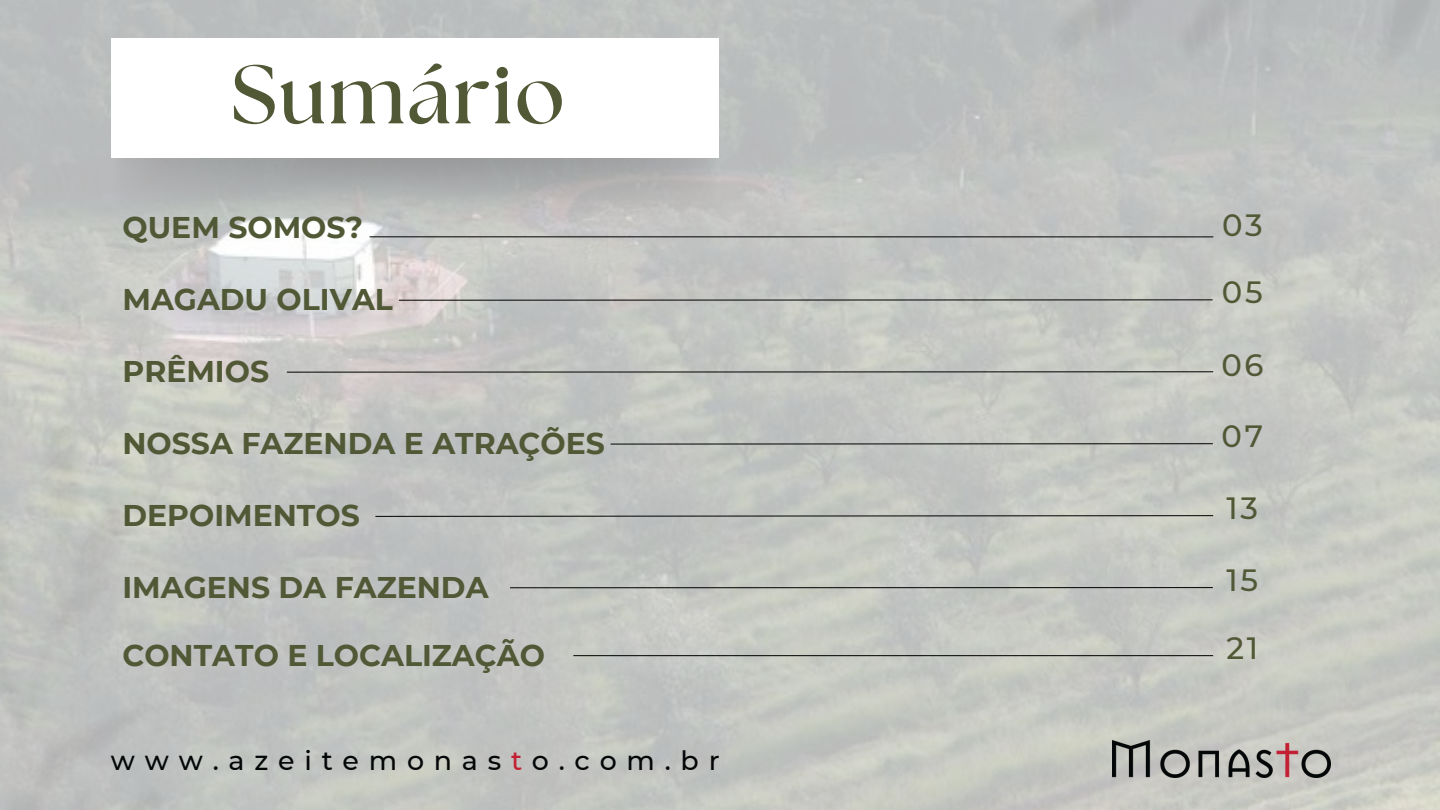
<style>
.page{position:relative;width:1440px;height:810px;background:#fff}
.page>*{position:absolute;margin:0;border:0;box-sizing:border-box;transform-origin:0 0}
.t1{font:700 83px "The Seasons";letter-spacing:.025em;color:#515836}
.t2{font:500 30.7px "Montserrat";letter-spacing:.085em;color:#515836}
.t3{font:700 29.9px "Montserrat";color:#515836}
.t4{font:500 26.9px "Montserrat";letter-spacing:.365em;color:#040707}
.s1{color:#c31f32}
</style>
<div class="page">
<img style="left:0;top:0;width:1440px;height:810px">
<img style="left:1112px;top:741px;width:219px;height:37px">
<img style="left:111px;top:60px;width:609px;height:165px">
<div style="left:111px;top:38px;width:608px;height:120px;background:#fff"></div>
<hr style="left:370px;top:236px;width:843px;height:1px;background:#000">
<svg style="left:398px;top:299px;width:815px;height:2px;background:#626361"></svg>
<svg style="left:286px;top:371px;width:928px;height:2px;background:#636361"></svg>
<svg style="left:610px;top:443px;width:604px;height:2px"></svg>
<svg style="left:375px;top:515px;width:839px;height:2px;background:#616260"></svg>
<img style="left:936px;top:0;width:504px;height:246px">
<img style="left:0;top:391px;width:287px;height:419px">
<hr style="left:510px;top:587px;width:703px;height:1px;background:#000">
<hr style="left:573px;top:655px;width:640px;height:1px;background:#000">
<h1 class="t1" style="left:231px;top:57px;width:336px">Sumário</h1>
<p class="t3" style="left:123px;top:210px;width:242px">QUEM SOMOS?</p>
<p class="t2" style="left:1222px;top:206px;width:42px">03</p>
<p class="t3" style="left:123px;top:281px;width:272px">MAGADU OLIVAL</p>
<p class="t3" style="left:123px;top:353px;width:148px">PRÊMIOS</p>
<p class="t3" style="left:123px;top:425px;width:484px">NOSSA FAZENDA E ATRAÇÕES</p>
<p class="t3" style="left:123px;top:497px;width:239px">DEPOIMENTOS</p>
<p class="t2" style="left:1222px;top:274px;width:42px">05</p>
<p class="t2" style="left:1221px;top:346px;width:44px">06</p>
<p class="t2" style="left:1222px;top:418px;width:43px">07</p>
<p class="t2" style="left:1227px;top:490px;width:33px">13</p>
<p class="t3" style="left:123px;top:569px;width:368px">IMAGENS DA FAZENDA</p>
<p class="t2" style="left:1227px;top:562px;width:33px">15</p>
<p class="t3" style="left:123px;top:637px;width:424px">CONTATO E LOCALIZAÇÃO</p>
<p class="t2" style="left:1227px;top:630px;width:33px">21</p>
<p class="t4" style="left:111px;top:744px;width:610px">www.azeitemonas<span class="s1">t</span>o.com.br</p>
</div>
